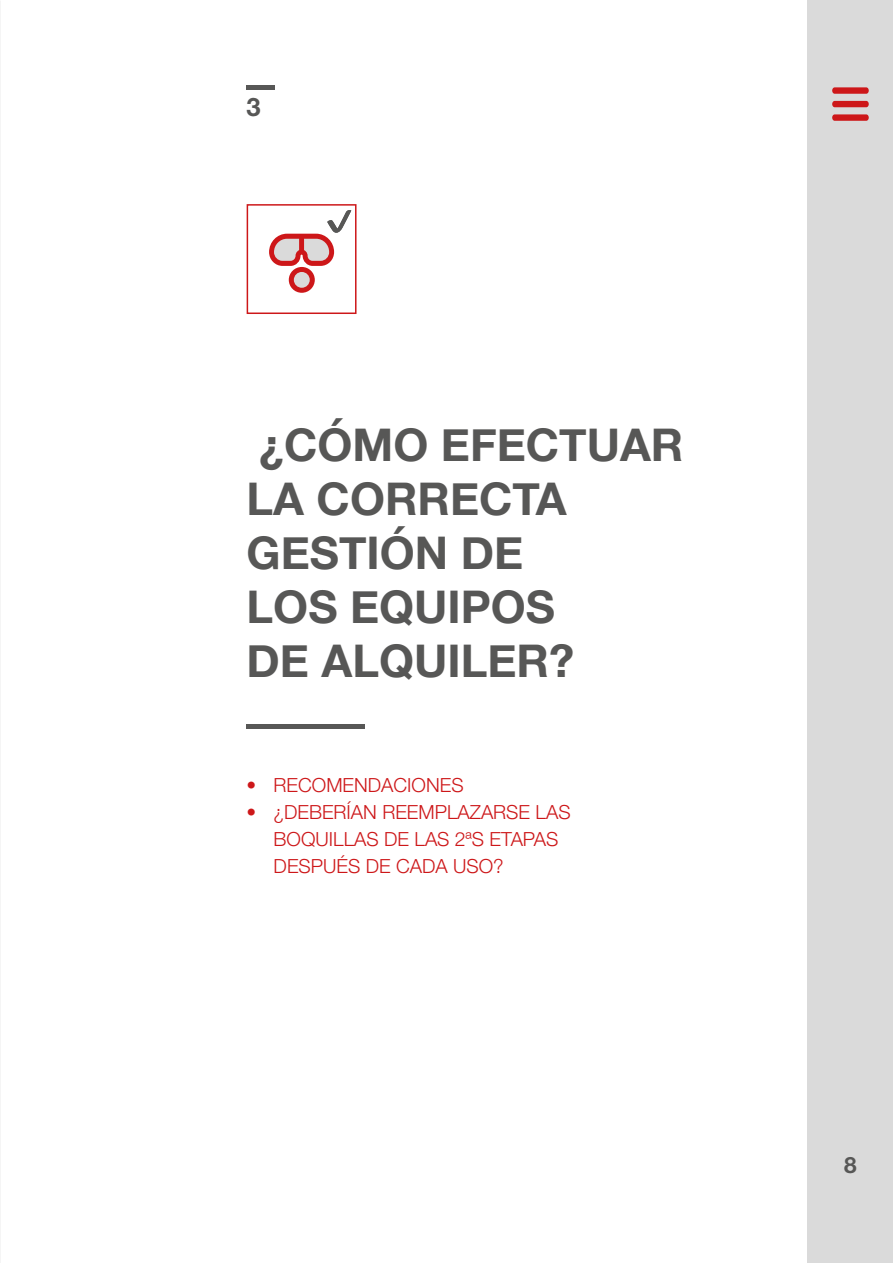
<style>
.page{position:relative;width:893px;height:1263px;background:#fff}
.page>*{position:absolute;margin:0;border:0;box-sizing:border-box;transform-origin:0 0}
.t1{font:700 45px/54px "Helvetica Neue";color:#575756}
.t2{font:700 25.5px "Helvetica Neue LT";color:#575756}
.t3{font:700 22.5px "Helvetica Neue LT";color:#575756}
.t4{font:300 19.5px/27px "Helvetica Neue LT";color:#cd1719}
</style>
<div class="page">
<div style="left:808px;top:0;width:85px;height:1263px;background:#dadada"></div>
<div style="left:247px;top:724px;width:118px;height:5px;background:#575756"></div>
<div style="left:247px;top:85px;width:28px;height:5px;background:#575756"></div>
<div style="left:247px;top:204px;width:109px;height:110px;border:2px solid #cd1719"></div>
<div style="left:289px;top:267px;width:26px;height:26px;background:#cd1719;border-radius:50%"></div>
<div style="left:294px;top:272px;width:16px;height:16px;background:#dadada;border-radius:50%"></div>
<svg style="left:269px;top:210px;width:82px;height:56px"></svg>
<div style="left:832px;top:87px;width:37px;height:7px;background:#cd1719;border-radius:3px"></div>
<div style="left:832px;top:101px;width:37px;height:6px;background:#cd1719;border-radius:3px"></div>
<div style="left:832px;top:114px;width:37px;height:7px;background:#cd1719;border-radius:3px"></div>
<h2 class="t2" style="left:247px;top:91px;width:16px">3</h2>
<h1 class="t1" style="left:247px;top:419px;width:438px">¿CÓMO EFECTUAR<br>LA CORRECTA<br>GESTIÓN DE<br>LOS EQUIPOS<br>DE ALQUILER?</h1>
<p class="t4" style="left:247px;top:771px;width:219px">• RECOMENDACIONES</p>
<p class="t4" style="left:274px;top:798px;width:298px;text-indent:-27px">• ¿DEBERÍAN REEMPLAZARSE LAS<br>BOQUILLAS DE LAS 2ªS ETAPAS<br>DESPUÉS DE CADA USO?</p>
<p class="t3" style="left:844px;top:1151px;width:14px">8</p>
</div>
